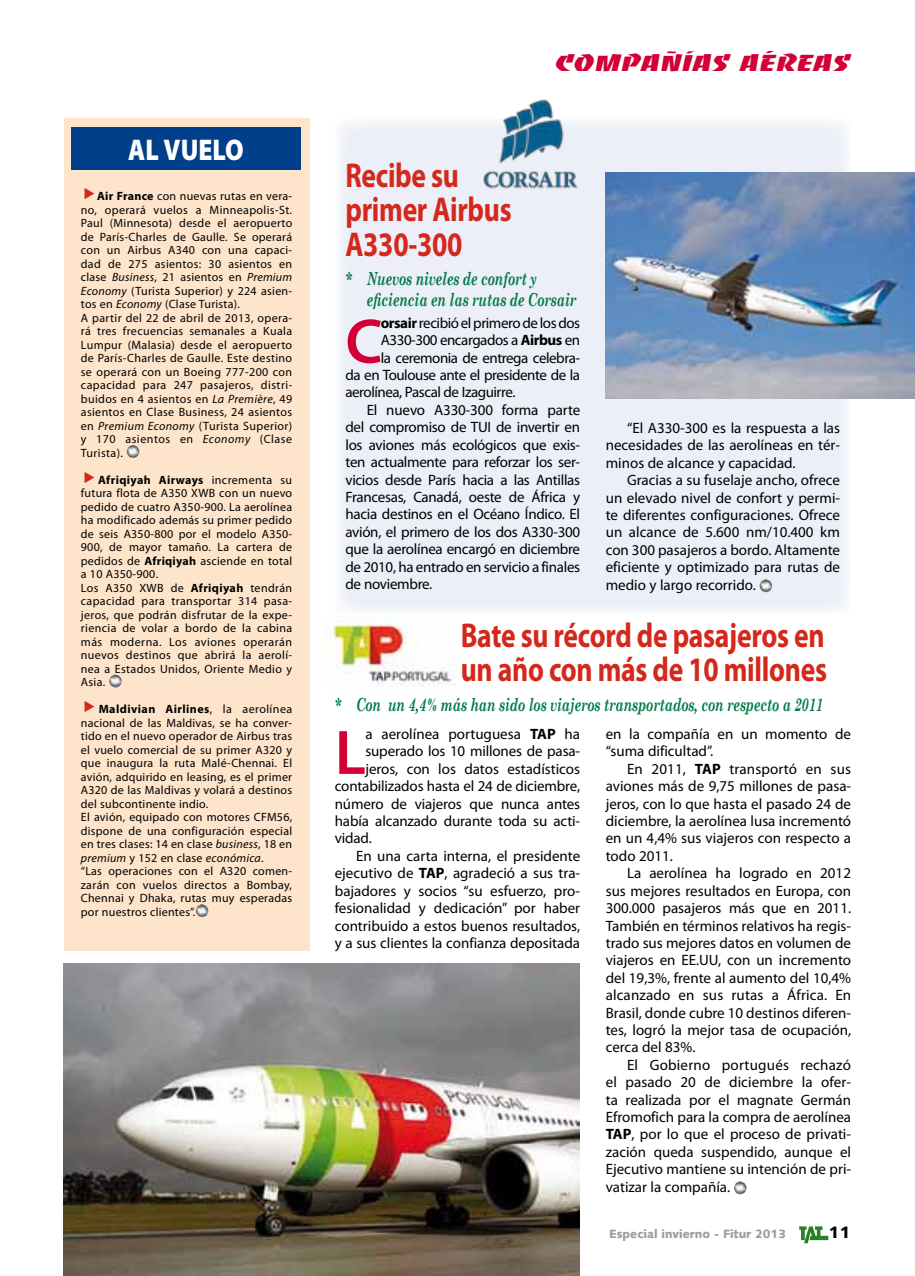
<style>
.page{position:relative;width:915px;height:1276px;background:#fff}
.page>*{position:absolute;margin:0;border:0;box-sizing:border-box;transform-origin:0 0}
.t1{font:600 63.3px "Myriad Pro";color:#d20037}
.t2{font:700 34.5px/34.5px "Myriad Pro";letter-spacing:-.01em;color:#d5281c;scale:.8 1}
.t3{font:900 30px "Myriad Pro";color:#fff;scale:.85 1}
.t4{font:22.5px "Baccarat Wide";letter-spacing:-.02em;color:#d20037}
.t5{font:italic 700 18px/21px "Century Schoolbook";letter-spacing:-.01em;color:#007946;scale:.7 1}
.t6{font:900 16.5px "Syntax";color:#000}
.t7{font:15px/17.4px "Myriad Pro";letter-spacing:-.01em;color:#000;text-align:justify}
.t8{font:15px "Myriad Pro";letter-spacing:-.03em;color:#000}
.t9{font:12px/13.5px "Myriad Pro";letter-spacing:.02em;color:#000}
.t10{font:900 12px "Syntax";color:#9c9e9f}
.s1{font-weight:700}
.s2{font-style:italic}
</style>
<div class="page">
<svg style="left:799px;top:1226px;width:29px;height:17px"></svg>
<div style="left:334px;top:118px;width:516px;height:495px;background:#eceff7"></div>
<div style="left:64px;top:118px;width:245px;height:833px;background:#fde4ca"></div>
<img style="left:126px;top:445px;width:14px;height:13px">
<img style="left:109px;top:674px;width:13px;height:14px">
<svg style="left:195px;top:904px;width:13px;height:13px"></svg>
<div style="left:71px;top:127px;width:230px;height:43px;background:#00408a"></div>
<img style="left:481px;top:99px;width:98px;height:90px">
<img style="left:324px;top:615px;width:132px;height:71px">
<svg style="left:734px;top:1181px;width:12px;height:13px"></svg>
<img style="left:64px;top:964px;width:515px;height:312px">
<svg style="left:759px;top:579px;width:13px;height:13px"></svg>
<img style="left:605px;top:172px;width:309px;height:227px">
<h3 class="t3" style="left:128px;top:130px;width:137px">AL VUELO</h3>
<p class="t9" style="left:81px;top:189px;width:213px;text-indent:16px"><span class="s1">Air France</span> con nuevas rutas en vera&shy;no, operará vuelos a Minneapolis-St.<br>Paul (Minnesota) desde el aeropuerto de París-Charles de Gaulle. Se operará con un Airbus A340 con una capaci&shy;dad de 275 asientos: 30 asientos en clase <span class="s2">Business</span>, 21 asientos en <span class="s2">Premium Economy</span> (Turista Superior) y 224 asien&shy;tos en <span class="s2">Economy</span> (Clase Turista).<br>A partir del 22 de abril de 2013, opera&shy;rá tres frecuencias semanales a Kuala Lumpur (Malasia) desde el aeropuerto de París-Charles de Gaulle. Este destino se operará con un Boeing 777-200 con capacidad para 247 pasajeros, distri&shy;buidos en 4 asientos en <span class="s2">La Première</span>, 49 asientos en Clase Business, 24 asientos en <span class="s2">Premium Economy</span> (Turista Superior) y 170 asientos en <span class="s2">Economy</span> (Clase Turista).</p>
<p class="t9" style="left:81px;top:473px;width:213px;text-indent:17px"><span class="s1">Afriqiyah Airways</span> incrementa su futura flota de A350 XWB con un nuevo pedido de cuatro A350-900. La aerolínea ha modificado además su primer pedido de seis A350-800 por el modelo A350- 900, de mayor tamaño. La cartera de pedidos de <span class="s1">Afriqiyah</span> asciende en total a 10 A350-900.<br>Los A350 XWB de <span class="s1">Afriqiyah</span> tendrán capacidad para transportar 314 pasa&shy;jeros, que podrán disfrutar de la expe&shy;riencia de volar a bordo de la cabina más moderna. Los aviones operarán nuevos destinos que abrirá la aerolí&shy;nea a Estados Unidos, Oriente Medio y Asia.</p>
<p class="t9" style="left:81px;top:702px;width:213px;text-indent:18px"><span class="s1">Maldivian Airlines</span>, la aerolínea nacional de las Maldivas, se ha conver&shy;tido en el nuevo operador de Airbus tras el vuelo comercial de su primer A320 y que inaugura la ruta Malé-Chennai. El avión, adquirido en leasing, es el primer A320 de las Maldivas y volará a destinos del subcontinente indio.<br>El avión, equipado con motores CFM56, dispone de una configuración especial en tres clases: 14 en clase <span class="s2">business</span>, 18 en <span class="s2">premium</span> y 152 en clase <span class="s2">económica</span>.<br>“Las operaciones con el A320 comen&shy;zarán con vuelos directos a Bombay, Chennai y Dhaka, rutas muy esperadas por nuestros clientes”.</p>
<h3 class="t4" style="left:555px;top:50px;width:297px">COMPAÑÍAS AÉREAS</h3>
<h2 class="t2" style="left:345px;top:157px;width:209px">Recibe su primer Airbus<br>A330-300</h2>
<p class="t5" style="left:366px;top:268px;width:301px;text-indent:-21px">* Nuevos niveles de confort y eficiencia en las rutas de Corsair</p>
<h1 class="t1" style="left:345px;top:301px;width:39px">C</h1>
<p class="t8" style="left:380px;top:313px;width:201px"><span class="s1">orsair</span> recibió el primero de los dos</p>
<p class="t8" style="left:380px;top:331px;width:201px">A330-300 encargados a <span class="s1">Airbus</span> en</p>
<p class="t8" style="left:380px;top:348px;width:201px">la ceremonia de entrega celebra-</p>
<p class="t8" style="left:345px;top:366px;width:236px">da en Toulouse ante el presidente de la</p>
<p class="t8" style="left:345px;top:383px;width:171px">aerolínea, Pascal de Izaguirre.</p>
<p class="t7" style="left:366px;top:401px;width:215px">El nuevo A330-300 forma parte</p>
<p class="t7" style="left:345px;top:418px;width:236px">del compromiso de TUI de invertir en</p>
<p class="t7" style="left:345px;top:436px;width:236px">los aviones más ecológicos que exis-</p>
<p class="t7" style="left:345px;top:453px;width:236px">ten actualmente para reforzar los ser-</p>
<p class="t7" style="left:345px;top:470px;width:236px">vicios desde París hacia a las Antillas</p>
<p class="t7" style="left:345px;top:488px;width:236px">Francesas, Canadá, oeste de África y</p>
<p class="t7" style="left:345px;top:505px;width:236px">hacia destinos en el Océano Índico. El</p>
<p class="t7" style="left:345px;top:523px;width:236px">avión, el primero de los dos A330-300</p>
<p class="t7" style="left:345px;top:540px;width:236px">que la aerolínea encargó en diciembre</p>
<p class="t7" style="left:345px;top:557px;width:236px">de 2010, ha entrado en servicio a finales</p>
<p class="t7" style="left:345px;top:575px;width:88px">de noviembre.</p>
<p class="t7" style="left:605px;top:419px;width:236px;text-indent:21px">“El A330-300 es la respuesta a las necesidades de las aerolíneas en tér&shy;minos de alcance y capacidad.</p>
<p class="t7" style="left:605px;top:471px;width:236px;text-indent:21px">Gracias a su fuselaje ancho, ofrece un elevado nivel de confort y permi&shy;te diferentes configuraciones. Ofrece un alcance de 5.600 nm/10.400 km con 300 pasajeros a bordo. Altamente eficiente y optimizado para rutas de medio y largo recorrido.</p>
<h2 class="t2" style="left:460px;top:616px;width:459px">Bate su récord de pasajeros en un año con más de 10 millones</h2>
<p class="t5" style="left:334px;top:693px;width:698px">* Con un 4,4% más han sido los viajeros transportados, con respecto a 2011</p>
<h1 class="t1" style="left:334px;top:712px;width:33px">L</h1>
<p class="t7" style="left:365px;top:725px;width:216px">a aerolínea portuguesa <span class="s1">TAP</span> ha</p>
<p class="t7" style="left:605px;top:725px;width:247px">en la compañía en un momento de “suma dificultad”.</p>
<p class="t7" style="left:605px;top:760px;width:247px;text-indent:21px">En 2011, <span class="s1">TAP</span> transportó en sus aviones más de 9,75 millones de pasa&shy;jeros, con lo que hasta el pasado 24 de diciembre, la aerolínea lusa incrementó en un 4,4% sus viajeros con respecto a todo 2011.</p>
<p class="t7" style="left:605px;top:864px;width:247px;text-indent:21px">La aerolínea ha logrado en 2012 sus mejores resultados en Europa, con 300.000 pasajeros más que en 2011.<br>También en términos relativos ha regis&shy;trado sus mejores datos en volumen de viajeros en EE.UU, con un incremento del 19,3%, frente al aumento del 10,4% alcanzado en sus rutas a África. En Brasil, donde cubre 10 destinos diferen&shy;tes, logró la mejor tasa de ocupación, cerca del 83%.</p>
<p class="t7" style="left:605px;top:1055px;width:247px;text-indent:21px">El Gobierno portugués rechazó el pasado 20 de diciembre la ofer&shy;ta realizada por el magnate Germán Efromofich para la compra de aerolínea <span class="s1">TAP</span>, por lo que el proceso de privati&shy;zación queda suspendido, aunque el Ejecutivo mantiene su intención de pri&shy;vatizar la compañía.</p>
<p class="t7" style="left:365px;top:742px;width:216px">superado los 10 millones de pasa-</p>
<p class="t7" style="left:365px;top:760px;width:216px">jeros, con los datos estadísticos</p>
<p class="t7" style="left:334px;top:777px;width:247px">contabilizados hasta el 24 de diciembre,</p>
<p class="t7" style="left:334px;top:794px;width:247px">número de viajeros que nunca antes</p>
<p class="t7" style="left:334px;top:812px;width:247px">había alcanzado durante toda su acti-</p>
<p class="t7" style="left:334px;top:829px;width:39px">vidad.</p>
<p class="t7" style="left:356px;top:847px;width:225px">En una carta interna, el presidente</p>
<p class="t7" style="left:334px;top:864px;width:247px">ejecutivo de <span class="s1">TAP</span>, agradeció a sus tra-</p>
<p class="t7" style="left:334px;top:881px;width:247px">bajadores y socios “su esfuerzo, pro-</p>
<p class="t7" style="left:334px;top:899px;width:247px">fesionalidad y dedicación” por haber</p>
<p class="t7" style="left:334px;top:916px;width:247px">contribuido a estos buenos resultados,</p>
<p class="t7" style="left:334px;top:934px;width:247px">y a sus clientes la confianza depositada</p>
<p class="t10" style="left:609px;top:1227px;width:178px">Especial invierno - Fitur 2013</p>
<p class="t6" style="left:828px;top:1222px;width:23px">11</p>
</div>
